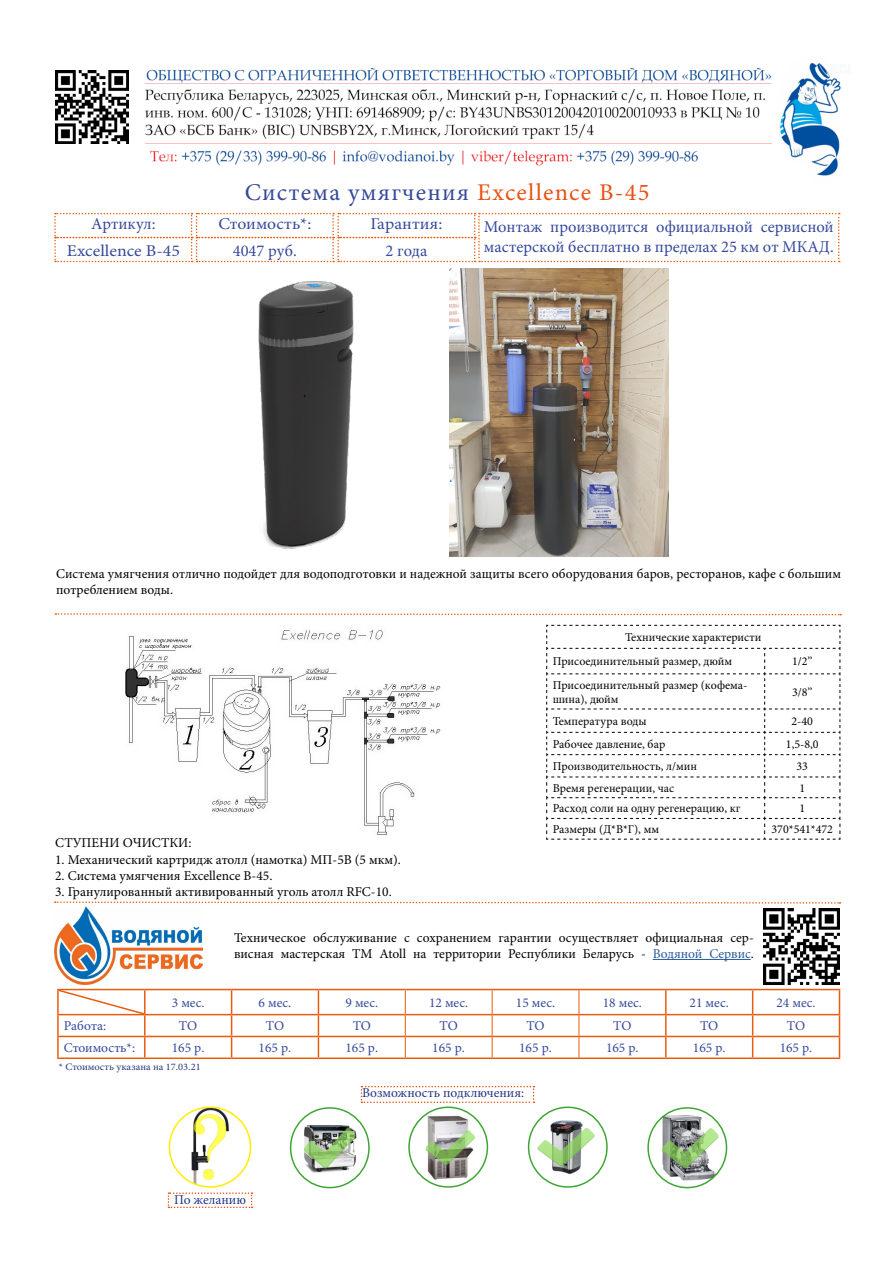
<style>
.page{position:relative;width:893px;height:1263px;background:#fff}
.page>*{position:absolute;margin:0;border:0;box-sizing:border-box;transform-origin:0 0}
.t1{font:24px "Minion Pro";letter-spacing:.05em;color:#35499a}
.t2{font:16.5px/19.8px "Minion Pro";color:#35499a}
.t3{font:16.5px/26.8px "Minion Pro";color:#35499a;text-align:center;scale:1.07 1}
.t4{font:13.5px/16.2px "Minion Pro";color:#000}
.t5{font:13.5px "Minion Pro";color:#35499a}
.t6{font:13.5px "Minion Pro";color:#283583}
.t7{font:12px/24.3px "Minion Pro";color:#000}
.t8{font:10.05px "Minion Pro";color:#283583;scale:1.05 1}
.s1{color:#e95113}
.s2{color:#275b9b}
</style>
<div class="page">
<img style="left:125px;top:630px;width:316px;height:205px">
<img style="left:145px;top:62px;width:696px;height:114px">
<img style="left:56px;top:70px;width:73px;height:73px">
<svg style="left:54px;top:213px;width:786px;height:49px"></svg>
<img style="left:258px;top:281px;width:96px;height:268px">
<img style="left:450px;top:268px;width:218px;height:289px">
<hr style="left:653px;top:959px;width:98px;height:1px;background:#275b9b">
<img style="left:763px;top:908px;width:76px;height:76px">
<img style="left:55px;top:907px;width:148px;height:77px">
<svg style="left:55px;top:613px;width:786px;height:3px"></svg>
<hr style="left:144px;top:990px;width:2px;height:24px;background:#ea5c0d">
<hr style="left:665px;top:990px;width:2px;height:24px;background:#ea5c0d">
<hr style="left:144px;top:1015px;width:2px;height:21px;background:#ea5c0d">
<hr style="left:665px;top:1015px;width:2px;height:21px;background:#ea5c0d">
<hr style="left:144px;top:1037px;width:2px;height:20px;background:#ea5c0d">
<svg style="left:231px;top:990px;width:1px;height:67px"></svg>
<svg style="left:318px;top:990px;width:1px;height:67px"></svg>
<hr style="left:665px;top:1037px;width:2px;height:20px;background:#ea5c0d">
<svg style="left:752px;top:990px;width:1px;height:67px"></svg>
<svg style="left:405px;top:990px;width:1px;height:67px"></svg>
<svg style="left:492px;top:990px;width:1px;height:67px"></svg>
<svg style="left:579px;top:990px;width:1px;height:67px"></svg>
<hr style="left:57px;top:1037px;width:2px;height:20px;background:#ea5c0d">
<hr style="left:57px;top:1057px;width:88px;height:2px;background:#ea5c0d">
<hr style="left:145px;top:1057px;width:87px;height:2px;background:#ea5c0d">
<hr style="left:232px;top:1057px;width:86px;height:2px;background:#ea5c0d">
<hr style="left:318px;top:1057px;width:87px;height:2px;background:#ea5c0d">
<hr style="left:405px;top:1057px;width:87px;height:2px;background:#ea5c0d">
<hr style="left:492px;top:1057px;width:87px;height:2px;background:#ea5c0d">
<hr style="left:579px;top:1057px;width:87px;height:2px;background:#ea5c0d">
<hr style="left:666px;top:1057px;width:87px;height:2px;background:#ea5c0d">
<hr style="left:753px;top:1057px;width:87px;height:2px;background:#ea5c0d">
<hr style="left:57px;top:989px;width:88px;height:1px;background:#ea5c0d">
<hr style="left:57px;top:990px;width:2px;height:24px;background:#ea5c0d">
<hr style="left:145px;top:989px;width:87px;height:1px;background:#ea5c0d">
<hr style="left:232px;top:989px;width:86px;height:1px;background:#ea5c0d">
<hr style="left:318px;top:989px;width:87px;height:1px;background:#ea5c0d">
<hr style="left:405px;top:989px;width:87px;height:1px;background:#ea5c0d">
<hr style="left:492px;top:989px;width:87px;height:1px;background:#ea5c0d">
<hr style="left:579px;top:989px;width:87px;height:1px;background:#ea5c0d">
<hr style="left:666px;top:989px;width:87px;height:1px;background:#ea5c0d">
<hr style="left:753px;top:989px;width:87px;height:1px;background:#ea5c0d">
<hr style="left:57px;top:1014px;width:88px;height:1px;background:#ea5c0d">
<hr style="left:145px;top:1014px;width:87px;height:1px;background:#ea5c0d">
<hr style="left:232px;top:1014px;width:86px;height:1px;background:#ea5c0d">
<hr style="left:318px;top:1014px;width:87px;height:1px;background:#ea5c0d">
<hr style="left:405px;top:1014px;width:87px;height:1px;background:#ea5c0d">
<hr style="left:492px;top:1014px;width:87px;height:1px;background:#ea5c0d">
<hr style="left:579px;top:1014px;width:87px;height:1px;background:#ea5c0d">
<hr style="left:666px;top:1014px;width:87px;height:1px;background:#ea5c0d">
<hr style="left:753px;top:1014px;width:87px;height:1px;background:#ea5c0d">
<hr style="left:57px;top:1015px;width:2px;height:21px;background:#ea5c0d">
<svg style="left:839px;top:990px;width:1px;height:67px"></svg>
<hr style="left:57px;top:1036px;width:88px;height:1px;background:#ea5c0d">
<hr style="left:145px;top:1036px;width:87px;height:1px;background:#ea5c0d">
<hr style="left:232px;top:1036px;width:86px;height:1px;background:#ea5c0d">
<hr style="left:318px;top:1036px;width:87px;height:1px;background:#ea5c0d">
<hr style="left:405px;top:1036px;width:87px;height:1px;background:#ea5c0d">
<hr style="left:492px;top:1036px;width:87px;height:1px;background:#ea5c0d">
<hr style="left:579px;top:1036px;width:87px;height:1px;background:#ea5c0d">
<hr style="left:666px;top:1036px;width:87px;height:1px;background:#ea5c0d">
<hr style="left:753px;top:1036px;width:87px;height:1px;background:#ea5c0d">
<svg style="left:59px;top:990px;width:85px;height:24px"></svg>
<svg style="left:546px;top:624px;width:295px;height:216px"></svg>
<svg style="left:55px;top:901px;width:785px;height:3px"></svg>
<img style="left:191px;top:1109px;width:38px;height:78px">
<div style="left:169px;top:1106px;width:82px;height:82px;border:2px solid #ffed00;border-radius:50%"></div>
<img style="left:300px;top:1125px;width:57px;height:48px">
<div style="left:290px;top:1107px;width:80px;height:81px;border:2px solid #3fa535;border-radius:50%"></div>
<img style="left:426px;top:1113px;width:49px;height:68px">
<div style="left:408px;top:1106px;width:80px;height:82px;border:2px solid #3fa535;border-radius:50%"></div>
<img style="left:536px;top:1117px;width:61px;height:59px">
<div style="left:528px;top:1106px;width:80px;height:82px;border:2px solid #3fa535;border-radius:50%"></div>
<img style="left:662px;top:1115px;width:56px;height:66px">
<div style="left:647px;top:1107px;width:80px;height:81px;border:2px solid #3fa535;border-radius:50%"></div>
<svg style="left:168px;top:1192px;width:85px;height:16px"></svg>
<svg style="left:361px;top:1086px;width:173px;height:17px"></svg>
<h1 class="t1" style="left:245px;top:177px;width:406px">Система умягчения <span class="s1">Excellence B-45</span></h1>
<p class="t2" style="left:484px;top:217px;width:351px">Монтаж производится официальной сервисной мастерской бесплатно в пределах 25 км от МКАД.</p>
<p class="t2" style="left:67px;top:211px;width:115px;line-height:26.8px;text-align:center">Артикул:<br>Excellence B-45</p>
<p class="t3" style="left:370px;top:211px;width:69px">Гарантия:<br>2 года</p>
<p class="t3" style="left:218px;top:211px;width:88px">Стоимость*:<br>4047 руб.</p>
<p class="t4" style="left:56px;top:565px;width:786px">Система умягчения отлично подойдет для водоподготовки и надежной защиты всего оборудования баров, ресторанов, кафе с большим потреблением воды.</p>
<p class="t7" style="left:553px;top:625px;width:210px;text-indent:72px">Технические характеристи<br>Присоединительный размер, дюйм</p>
<p class="t7" style="left:792px;top:649px;width:22px">1/2’’</p>
<p class="t4" style="left:55px;top:835px;width:138px">СТУПЕНИ ОЧИСТКИ:</p>
<p class="t4" style="left:55px;top:851px;width:347px">1. Механический картридж атолл (намотка) МП-5В (5 мкм).</p>
<p class="t4" style="left:55px;top:867px;width:219px">2. Система умягчения Excellence B-45.</p>
<p class="t4" style="left:55px;top:884px;width:338px">3. Гранулированный активированный уголь атолл RFC-10.</p>
<p class="t7" style="left:553px;top:678px;width:196px;line-height:14.4px">Присоединительный размер (кофема&shy;шина), дюйм</p>
<p class="t7" style="left:792px;top:680px;width:22px">3/8’’</p>
<p class="t7" style="left:553px;top:709px;width:95px">Температура воды</p>
<p class="t7" style="left:791px;top:709px;width:23px">2-40</p>
<p class="t7" style="left:553px;top:732px;width:114px">Рабочее давление, бар</p>
<p class="t7" style="left:786px;top:732px;width:34px">1,5-8,0</p>
<p class="t7" style="left:553px;top:754px;width:146px">Производительность, л/мин</p>
<p class="t7" style="left:796px;top:754px;width:13px">33</p>
<p class="t7" style="left:553px;top:776px;width:123px">Время регенерации, час</p>
<p class="t7" style="left:799px;top:776px;width:7px">1</p>
<p class="t7" style="left:553px;top:796px;width:189px">Расход соли на одну регенерацию, кг</p>
<p class="t7" style="left:799px;top:796px;width:7px">1</p>
<p class="t7" style="left:553px;top:817px;width:108px">Размеры (Д*В*Г), мм</p>
<p class="t7" style="left:771px;top:817px;width:63px">370*541*472</p>
<p class="t4" style="left:234px;top:929px;width:521px">Техническое обслуживание с сохранением гарантии осуществляет официальная сер&shy;висная мастерская ТМ Atoll на территории Республики Беларусь - <span class="s2">Водяной Сервис</span>.</p>
<p class="t5" style="left:172px;top:994px;width:34px">3 мес.</p>
<p class="t5" style="left:259px;top:994px;width:34px">6 мес.</p>
<p class="t5" style="left:345px;top:994px;width:34px">9 мес.</p>
<p class="t5" style="left:429px;top:994px;width:41px">12 мес.</p>
<p class="t5" style="left:516px;top:994px;width:41px">15 мес.</p>
<p class="t5" style="left:603px;top:994px;width:41px">18 мес.</p>
<p class="t5" style="left:690px;top:994px;width:41px">21 мес.</p>
<p class="t5" style="left:776px;top:994px;width:41px">24 мес.</p>
<p class="t5" style="left:64px;top:1017px;width:44px">Работа:</p>
<p class="t5" style="left:179px;top:1017px;width:20px">ТО</p>
<p class="t5" style="left:266px;top:1017px;width:20px">ТО</p>
<p class="t5" style="left:353px;top:1017px;width:20px">ТО</p>
<p class="t5" style="left:439px;top:1017px;width:20px">ТО</p>
<p class="t5" style="left:526px;top:1017px;width:20px">ТО</p>
<p class="t5" style="left:613px;top:1017px;width:20px">ТО</p>
<p class="t5" style="left:700px;top:1017px;width:20px">ТО</p>
<p class="t5" style="left:787px;top:1017px;width:20px">ТО</p>
<p class="t5" style="left:64px;top:1039px;width:73px">Стоимость*:</p>
<p class="t5" style="left:172px;top:1039px;width:34px">165 р.</p>
<p class="t5" style="left:259px;top:1039px;width:34px">165 р.</p>
<p class="t5" style="left:345px;top:1039px;width:34px">165 р.</p>
<p class="t5" style="left:432px;top:1039px;width:34px">165 р.</p>
<p class="t5" style="left:519px;top:1039px;width:34px">165 р.</p>
<p class="t5" style="left:606px;top:1039px;width:34px">165 р.</p>
<p class="t5" style="left:693px;top:1039px;width:34px">165 р.</p>
<p class="t5" style="left:780px;top:1039px;width:34px">165 р.</p>
<p class="t8" style="left:59px;top:1060px;width:137px">* Стоимость указана на 17.03.21</p>
<p class="t6" style="left:174px;top:1190px;width:73px">По желанию</p>
<p class="t6" style="left:362px;top:1084px;width:163px">Возможность подключения:</p>
</div>
